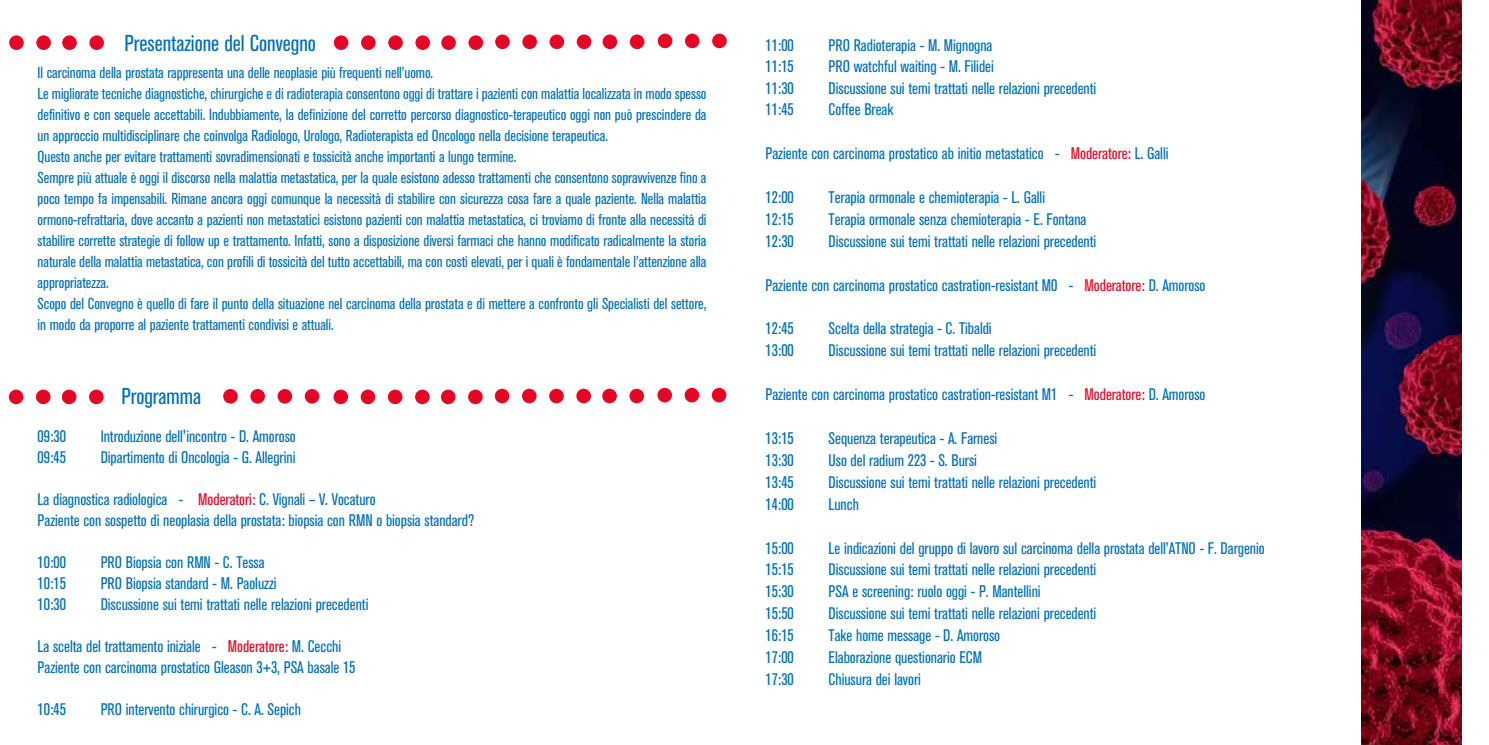
<style>
.page{position:relative;width:1489px;height:745px;background:#fff}
.page>*{position:absolute;margin:0;border:0;box-sizing:border-box;transform-origin:0 0}
.t1{font:condensed 22.75px "Akzidenz Grotesk BE";color:#006eb7}
.t2{font:condensed 16.62px/21px "Akzidenz Grotesk BE";color:#006eb7}
.t3{font:condensed 15.75px/21px "Akzidenz Grotesk BE";color:#006eb7}
.s1{color:#e50624}
</style>
<div class="page">
<div style="left:334px;top:35px;width:14px;height:15px;background:#e40624;border-radius:50%"></div>
<div style="left:361px;top:35px;width:14px;height:15px;background:#e40624;border-radius:50%"></div>
<div style="left:388px;top:35px;width:15px;height:15px;background:#e40624;border-radius:50%"></div>
<div style="left:415px;top:35px;width:15px;height:15px;background:#e40624;border-radius:50%"></div>
<div style="left:441px;top:35px;width:15px;height:15px;background:#e40624;border-radius:50%"></div>
<div style="left:468px;top:35px;width:15px;height:15px;background:#e40624;border-radius:50%"></div>
<div style="left:495px;top:34px;width:14px;height:15px;background:#e40624;border-radius:50%"></div>
<div style="left:522px;top:34px;width:15px;height:15px;background:#e40624;border-radius:50%"></div>
<div style="left:549px;top:34px;width:15px;height:15px;background:#e40624;border-radius:50%"></div>
<div style="left:576px;top:34px;width:15px;height:15px;background:#e40624;border-radius:50%"></div>
<div style="left:602px;top:34px;width:15px;height:15px;background:#e40624;border-radius:50%"></div>
<div style="left:629px;top:34px;width:15px;height:15px;background:#e40624;border-radius:50%"></div>
<div style="left:9px;top:35px;width:15px;height:15px;background:#e40624;border-radius:50%"></div>
<div style="left:36px;top:35px;width:15px;height:15px;background:#e40624;border-radius:50%"></div>
<div style="left:62px;top:35px;width:15px;height:15px;background:#e40624;border-radius:50%"></div>
<div style="left:89px;top:35px;width:15px;height:15px;background:#e40624;border-radius:50%"></div>
<div style="left:657px;top:34px;width:15px;height:14px;background:#e40624;border-radius:50%"></div>
<div style="left:685px;top:34px;width:14px;height:14px;background:#e40624;border-radius:50%"></div>
<div style="left:712px;top:34px;width:14px;height:14px;background:#e40624;border-radius:50%"></div>
<img style="left:1361px;top:0;width:99px;height:744px">
<div style="left:333px;top:389px;width:15px;height:15px;background:#e40624;border-radius:50%"></div>
<div style="left:360px;top:389px;width:15px;height:15px;background:#e40624;border-radius:50%"></div>
<div style="left:388px;top:389px;width:14px;height:15px;background:#e40624;border-radius:50%"></div>
<div style="left:415px;top:389px;width:14px;height:15px;background:#e40624;border-radius:50%"></div>
<div style="left:441px;top:389px;width:14px;height:15px;background:#e40624;border-radius:50%"></div>
<div style="left:468px;top:389px;width:14px;height:15px;background:#e40624;border-radius:50%"></div>
<div style="left:495px;top:388px;width:14px;height:15px;background:#e40624;border-radius:50%"></div>
<div style="left:522px;top:388px;width:14px;height:15px;background:#e40624;border-radius:50%"></div>
<div style="left:549px;top:388px;width:15px;height:15px;background:#e40624;border-radius:50%"></div>
<div style="left:576px;top:388px;width:15px;height:15px;background:#e40624;border-radius:50%"></div>
<div style="left:602px;top:388px;width:15px;height:15px;background:#e40624;border-radius:50%"></div>
<div style="left:629px;top:388px;width:15px;height:15px;background:#e40624;border-radius:50%"></div>
<div style="left:9px;top:389px;width:14px;height:15px;background:#e40624;border-radius:50%"></div>
<div style="left:36px;top:389px;width:15px;height:15px;background:#e40624;border-radius:50%"></div>
<div style="left:62px;top:389px;width:14px;height:15px;background:#e40624;border-radius:50%"></div>
<div style="left:89px;top:389px;width:15px;height:15px;background:#e40624;border-radius:50%"></div>
<div style="left:657px;top:387px;width:15px;height:15px;background:#e40624;border-radius:50%"></div>
<div style="left:684px;top:387px;width:15px;height:15px;background:#e40624;border-radius:50%"></div>
<div style="left:711px;top:387px;width:15px;height:15px;background:#e40624;border-radius:50%"></div>
<div style="left:223px;top:389px;width:15px;height:14px;background:#e40624;border-radius:50%"></div>
<div style="left:250px;top:389px;width:15px;height:14px;background:#e40624;border-radius:50%"></div>
<div style="left:277px;top:389px;width:15px;height:14px;background:#e40624;border-radius:50%"></div>
<div style="left:305px;top:389px;width:14px;height:14px;background:#e40624;border-radius:50%"></div>
<h1 class="t1" style="left:124px;top:31px;width:193px">Presentazione del Convegno</h1>
<p class="t3" style="left:38px;top:62px;width:670px">Il carcinoma della prostata rappresenta una delle neoplasie più frequenti nell’uomo.<br>Le migliorate tecniche diagnostiche, chirurgiche e di radioterapia consentono oggi di trattare i pazienti con malattia localizzata in modo spesso definitivo e con sequele accettabili. Indubbiamente, la definizione del corretto percorso diagnostico-terapeutico oggi non può prescindere da un approccio multidisciplinare che coinvolga Radiologo, Urologo, Radioterapista ed Oncologo nella decisione terapeutica.<br>Questo anche per evitare trattamenti sovradimensionati e tossicità anche importanti a lungo termine.<br>Sempre più attuale è oggi il discorso nella malattia metastatica, per la quale esistono adesso trattamenti che consentono sopravvivenze fino a poco tempo fa impensabili. Rimane ancora oggi comunque la necessità di stabilire con sicurezza cosa fare a quale paziente. Nella malattia ormono-refrattaria, dove accanto a pazienti non metastatici esistono pazienti con malattia metastatica, ci troviamo di fronte alla necessità di stabilire corrette strategie di follow up e trattamento. Infatti, sono a disposizione diversi farmaci che hanno modificato radicalmente la storia naturale della malattia metastatica, con profili di tossicità del tutto accettabili, ma con costi elevati, per i quali è fondamentale l’attenzione alla appropriatezza.<br>Scopo del Convegno è quello di fare il punto della situazione nel carcinoma della prostata e di mettere a confronto gli Specialisti del settore, in modo da proporre al paziente trattamenti condivisi e attuali.</p>
<h1 class="t1" style="left:121px;top:383px;width:81px">Programma</h1>
<p class="t2" style="left:38px;top:426px;width:30px">09:30</p>
<p class="t2" style="left:101px;top:426px;width:197px">Introduzione dell'incontro - D. Amoroso</p>
<p class="t2" style="left:38px;top:447px;width:30px">09:45</p>
<p class="t2" style="left:101px;top:447px;width:196px">Dipartimento di Oncologia - G. Allegrini</p>
<p class="t2" style="left:38px;top:489px;width:438px">La diagnostica radiologica - <span class="s1">Moderatori:</span> C. Vignali – V. Vocaturo<br>Paziente con sospetto di neoplasia della prostata: biopsia con RMN o biopsia standard?</p>
<p class="t2" style="left:38px;top:552px;width:30px">10:00</p>
<p class="t2" style="left:101px;top:552px;width:165px">PRO Biopsia con RMN - C. Tessa</p>
<p class="t2" style="left:38px;top:573px;width:30px">10:15</p>
<p class="t2" style="left:101px;top:573px;width:177px">PRO Biopsia standard - M. Paoluzzi</p>
<p class="t2" style="left:38px;top:594px;width:30px">10:30</p>
<p class="t2" style="left:101px;top:594px;width:269px">Discussione sui temi trattati nelle relazioni precedenti</p>
<p class="t2" style="left:38px;top:636px;width:319px">La scelta del trattamento iniziale - <span class="s1">Moderatore:</span> M. Cecchi<br>Paziente con carcinoma prostatico Gleason 3+3, PSA basale 15</p>
<p class="t2" style="left:38px;top:699px;width:30px">10:45</p>
<p class="t2" style="left:101px;top:699px;width:202px">PRO intervento chirurgico - C. A. Sepich</p>
<p class="t2" style="left:765px;top:35px;width:30px">11:00</p>
<p class="t2" style="left:828px;top:35px;width:165px">PRO Radioterapia - M. Mignogna</p>
<p class="t2" style="left:765px;top:56px;width:30px">11:15</p>
<p class="t2" style="left:828px;top:56px;width:167px">PRO watchful waiting - M. Filidei</p>
<p class="t2" style="left:765px;top:78px;width:30px">11:30</p>
<p class="t2" style="left:828px;top:78px;width:269px">Discussione sui temi trattati nelle relazioni precedenti</p>
<p class="t2" style="left:765px;top:99px;width:30px">11:45</p>
<p class="t2" style="left:828px;top:99px;width:66px">Coffee Break</p>
<p class="t2" style="left:765px;top:143px;width:404px">Paziente con carcinoma prostatico ab initio metastatico - <span class="s1">Moderatore:</span> L. Galli</p>
<p class="t2" style="left:765px;top:187px;width:30px">12:00</p>
<p class="t2" style="left:828px;top:187px;width:218px">Terapia ormonale e chemioterapia - L. Galli</p>
<p class="t2" style="left:765px;top:209px;width:30px">12:15</p>
<p class="t2" style="left:828px;top:209px;width:259px">Terapia ormonale senza chemioterapia - E. Fontana</p>
<p class="t2" style="left:765px;top:231px;width:30px">12:30</p>
<p class="t2" style="left:828px;top:231px;width:269px">Discussione sui temi trattati nelle relazioni precedenti</p>
<p class="t2" style="left:765px;top:274px;width:441px">Paziente con carcinoma prostatico castration-resistant M0 - <span class="s1">Moderatore:</span> D. Amoroso</p>
<p class="t2" style="left:765px;top:318px;width:30px">12:45</p>
<p class="t2" style="left:828px;top:318px;width:165px">Scelta della strategia - C. Tibaldi</p>
<p class="t2" style="left:765px;top:340px;width:30px">13:00</p>
<p class="t2" style="left:828px;top:340px;width:269px">Discussione sui temi trattati nelle relazioni precedenti</p>
<p class="t2" style="left:765px;top:384px;width:441px">Paziente con carcinoma prostatico castration-resistant M1 - <span class="s1">Moderatore:</span> D. Amoroso</p>
<p class="t2" style="left:765px;top:428px;width:30px">13:15</p>
<p class="t2" style="left:828px;top:428px;width:170px">Sequenza terapeutica - A. Farnesi</p>
<p class="t2" style="left:765px;top:449px;width:30px">13:30</p>
<p class="t2" style="left:828px;top:449px;width:150px">Uso del radium 223 - S. Bursi</p>
<p class="t2" style="left:765px;top:471px;width:30px">13:45</p>
<p class="t2" style="left:828px;top:471px;width:269px">Discussione sui temi trattati nelle relazioni precedenti</p>
<p class="t2" style="left:765px;top:493px;width:30px">14:00</p>
<p class="t2" style="left:828px;top:493px;width:32px">Lunch</p>
<p class="t2" style="left:765px;top:537px;width:30px">15:00</p>
<p class="t2" style="left:828px;top:537px;width:437px">Le indicazioni del gruppo di lavoro sul carcinoma della prostata dell’ATNO - F. Dargenio</p>
<p class="t2" style="left:765px;top:559px;width:30px">15:15</p>
<p class="t2" style="left:828px;top:559px;width:269px">Discussione sui temi trattati nelle relazioni precedenti</p>
<p class="t2" style="left:765px;top:581px;width:30px">15:30</p>
<p class="t2" style="left:828px;top:581px;width:213px">PSA e screening: ruolo oggi - P. Mantellini</p>
<p class="t2" style="left:765px;top:603px;width:30px">15:50</p>
<p class="t2" style="left:828px;top:603px;width:269px">Discussione sui temi trattati nelle relazioni precedenti</p>
<p class="t2" style="left:765px;top:624px;width:30px">16:15</p>
<p class="t2" style="left:828px;top:624px;width:173px">Take home message - D. Amoroso</p>
<p class="t2" style="left:765px;top:646px;width:30px">17:00</p>
<p class="t2" style="left:828px;top:646px;width:155px">Elaborazione questionario ECM</p>
<p class="t2" style="left:765px;top:668px;width:30px">17:30</p>
<p class="t2" style="left:828px;top:668px;width:94px">Chiusura dei lavori</p>
</div>
